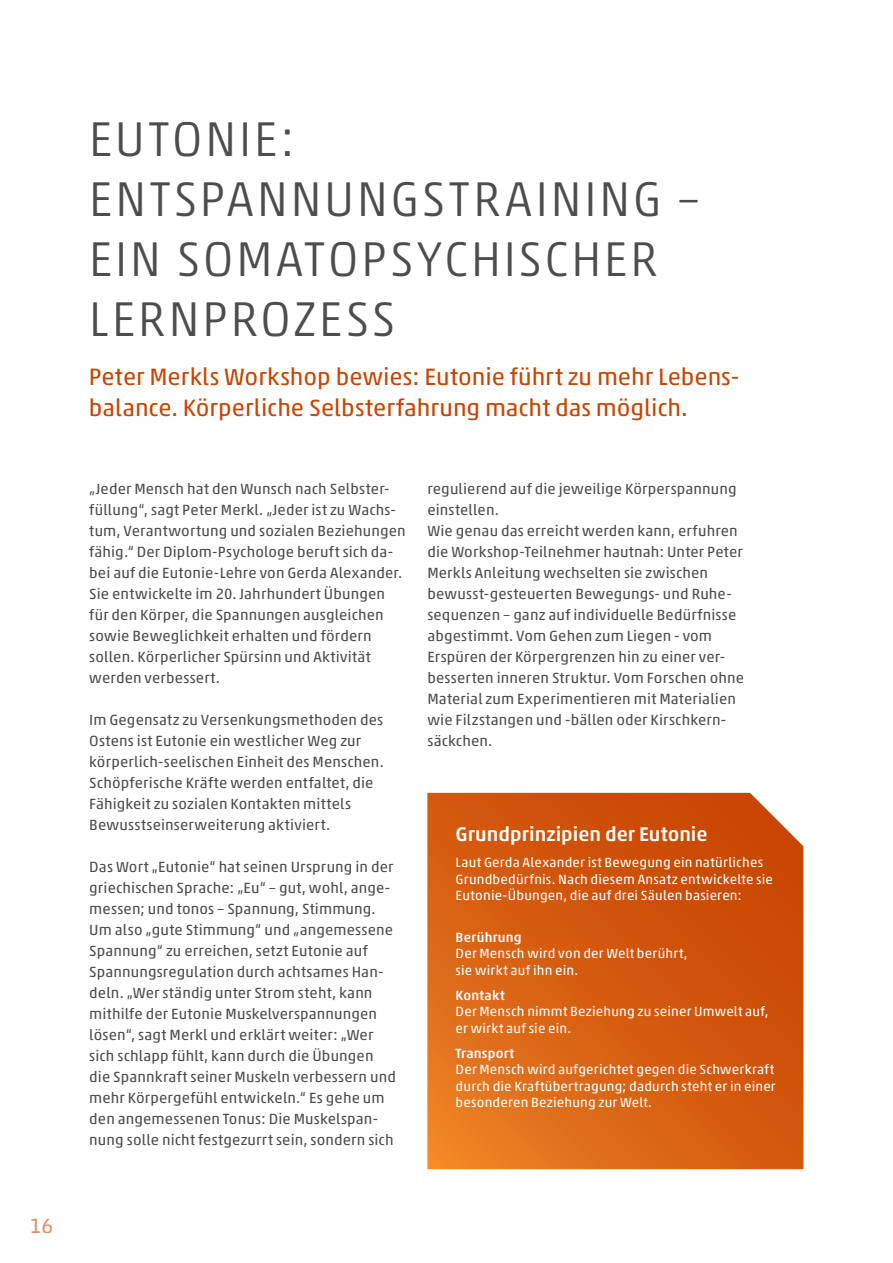
<style>
.page{position:relative;width:893px;height:1263px;background:#fff}
.page>*{position:absolute;margin:0;border:0;box-sizing:border-box;transform-origin:0 0}
.t1{font:300 49.5px/60px "Akko Pro";letter-spacing:.05em;color:#4d4d4c}
.t2{font:24px/31.5px "Akko Pro";color:#c84502}
.t3{font:21px "Akko Pro";color:#e09366}
.t4{font:500 20.1px "Akko Pro";color:#fff}
.t5{font:15px/21px "Akko Pro";letter-spacing:.01em;color:#4d4d4c}
.t6{font:13.5px/16.5px "Akko Pro";letter-spacing:.015em;color:#fff}
.t7{font:500 13.5px "Akko Pro";letter-spacing:.015em;color:#fff}
</style>
<div class="page">
<svg style="left:427px;top:793px;width:376px;height:376px;background:#d55d11"></svg>
<h3 class="t3" style="left:30px;top:1213px;width:25px">16</h3>
<h1 class="t1" style="left:89px;top:109px;width:613px">EUTONIE:<br>ENTSPANNUNGSTRAINING –<br>EIN SOMATOPSYCHISCHER<br>LERNPROZESS</h1>
<h2 class="t2" style="left:89px;top:360px;width:652px">Peter Merkls Workshop bewies: Eutonie führt zu mehr Lebens&shy;balance. Körperliche Selbsterfahrung macht das möglich.</h2>
<p class="t5" style="left:89px;top:478px;width:318px">„Jeder Mensch hat den Wunsch nach Selbster&shy;füllung“, sagt Peter Merkl. „Jeder ist zu Wachs&shy;tum, Verantwortung und sozialen Beziehungen fähig.“ Der Diplom-Psychologe beruft sich da&shy;bei auf die Eutonie-Lehre von Gerda Alexander.<br>Sie entwickelte im 20. Jahrhundert Übungen für den Körper, die Spannungen ausgleichen sowie Beweglichkeit erhalten und fördern sollen. Körperlicher Spürsinn und Aktivität werden verbessert.</p>
<p class="t5" style="left:89px;top:709px;width:296px">Im Gegensatz zu Versenkungsmethoden des Ostens ist Eutonie ein westlicher Weg zur körperlich-seelischen Einheit des Menschen.<br>Schöpferische Kräfte werden entfaltet, die Fähigkeit zu sozialen Kontakten mittels Bewusstseinserweiterung aktiviert.</p>
<p class="t5" style="left:89px;top:856px;width:308px">Das Wort „Eutonie“ hat seinen Ursprung in der griechischen Sprache: „Eu“ – gut, wohl, ange&shy;messen; und tonos – Spannung, Stimmung.<br>Um also „gute Stimmung“ und „angemessene Spannung“ zu erreichen, setzt Eutonie auf Spannungsregulation durch achtsames Han&shy;deln. „Wer ständig unter Strom steht, kann mithilfe der Eutonie Muskelverspannungen lösen“, sagt Merkl und erklärt weiter: „Wer sich schlapp fühlt, kann durch die Übungen die Spannkraft seiner Muskeln verbessern und mehr Körpergefühl entwickeln.“ Es gehe um den angemessenen Tonus: Die Muskelspan&shy;nung solle nicht festgezurrt sein, sondern sich</p>
<p class="t5" style="left:427px;top:478px;width:318px">regulierend auf die jeweilige Körperspannung einstellen.<br>Wie genau das erreicht werden kann, erfuhren die Workshop-Teilnehmer hautnah: Unter Peter Merkls Anleitung wechselten sie zwischen bewusst-gesteuerten Bewegungs- und Ruhe&shy;sequenzen – ganz auf individuelle Bedürfnisse abgestimmt. Vom Gehen zum Liegen - vom Erspüren der Körpergrenzen hin zu einer ver&shy;besserten inneren Struktur. Vom Forschen ohne Material zum Experimentieren mit Materialien wie Filzstangen und -bällen oder Kirschkern&shy;säckchen.</p>
<h3 class="t4" style="left:456px;top:822px;width:253px">Grundprinzipien der Eutonie</h3>
<p class="t6" style="left:456px;top:854px;width:319px">Laut Gerda Alexander ist Bewegung ein natürliches<br>Grundbedürfnis. Nach diesem Ansatz entwickelte sie<br>Eutonie-Übungen, die auf drei Säulen basieren:</p>
<p class="t7" style="left:456px;top:929px;width:68px">Berührung</p>
<p class="t6" style="left:456px;top:945px;width:233px">Der Mensch wird von der Welt berührt, sie wirkt auf ihn ein.</p>
<p class="t7" style="left:456px;top:987px;width:51px">Kontakt</p>
<p class="t6" style="left:456px;top:1003px;width:314px">Der Mensch nimmt Beziehung zu seiner Umwelt auf, er wirkt auf sie ein.</p>
<p class="t7" style="left:456px;top:1045px;width:60px">Transport</p>
<p class="t6" style="left:456px;top:1061px;width:322px;text-align:justify">Der Mensch wird aufgerichtet gegen die Schwerkraft durch die Kraftübertragung; dadurch steht er in einer besonderen Beziehung zur Welt.</p>
</div>
